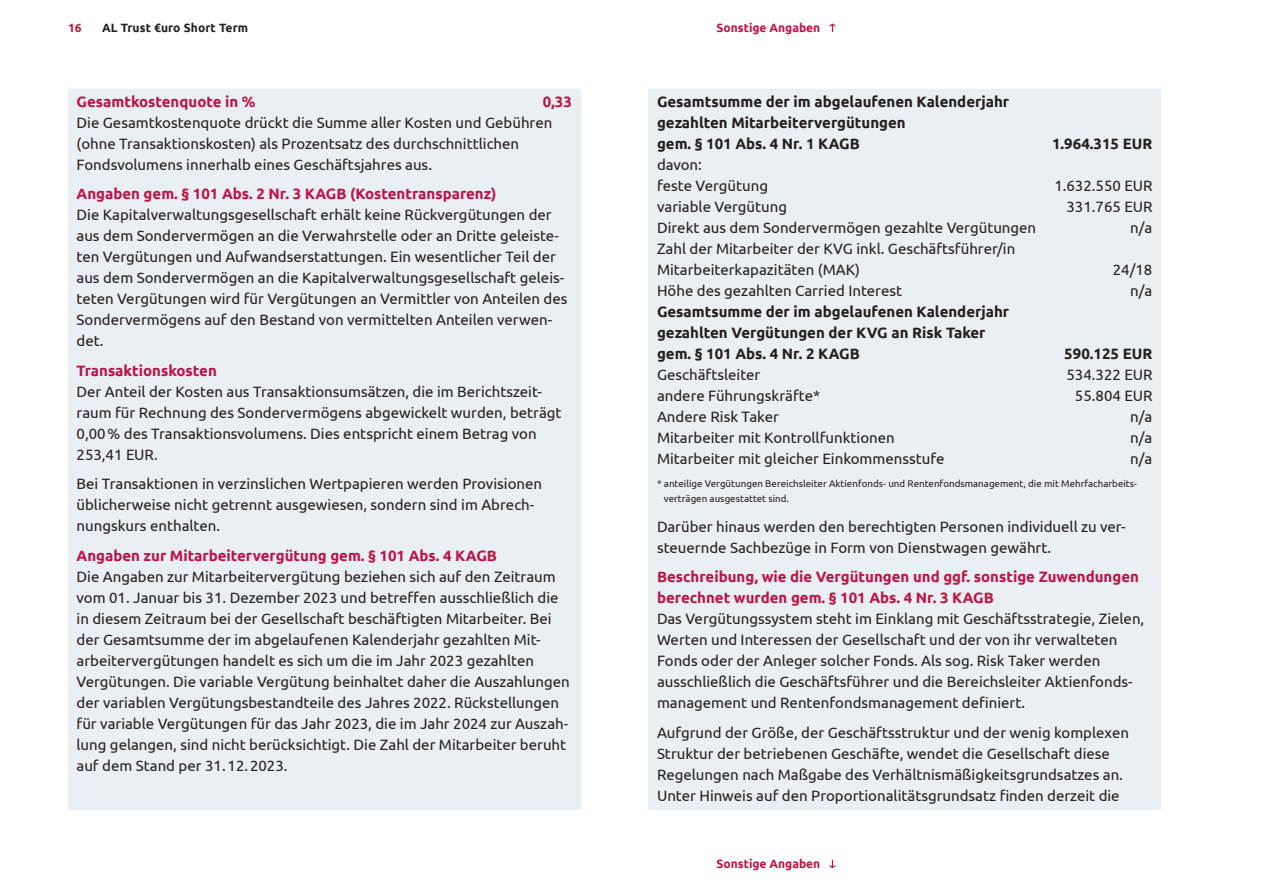
<style>
.page{position:relative;width:1263px;height:893px;background:#fff}
.page>*{position:absolute;margin:0;border:0;box-sizing:border-box;transform-origin:0 0}
.t1{font:15px/21px "Ubuntu";color:#231f20}
.t2{font:700 15px/21px "Ubuntu";color:#bc1446}
.t3{font:700 15px/21px "Ubuntu";color:#231f20}
.t4{font:700 12px "Ubuntu";color:#bc1446}
.t5{font:700 12px "Ubuntu";letter-spacing:.01em;color:#231f20}
.t6{font:9.75px/15px "Ubuntu";color:#231f20}
</style>
<div class="page">
<div style="left:68px;top:89px;width:512px;height:720px;background:#eaeff3"></div>
<div style="left:648px;top:89px;width:513px;height:720px;background:#eaeff3"></div>
<svg style="left:829px;top:860px;width:7px;height:8px"></svg>
<svg style="left:829px;top:23px;width:7px;height:9px"></svg>
<p class="t4" style="left:68px;top:20px;width:15px">16</p>
<p class="t5" style="left:102px;top:20px;width:148px">AL Trust €uro Short Term</p>
<p class="t4" style="left:716px;top:20px;width:105px">Sonstige Angaben</p>
<p class="t2" style="left:77px;top:91px;width:181px">Gesamtkostenquote in %</p>
<p class="t2" style="left:543px;top:91px;width:31px">0,33</p>
<p class="t1" style="left:77px;top:111px;width:477px">Die Gesamtkostenquote drückt die Summe aller Kosten und Gebühren (ohne Transaktionskosten) als Prozentsatz des durchschnittlichen<br>Fondsvolumens innerhalb eines Geschäftsjahres aus.</p>
<p class="t2" style="left:77px;top:183px;width:422px">Angaben gem. § 101 Abs. 2 Nr. 3 KAGB (Kostentransparenz)</p>
<p class="t1" style="left:77px;top:204px;width:492px">Die Kapitalverwaltungsgesellschaft erhält keine Rückvergütungen der aus dem Sondervermögen an die Verwahrstelle oder an Dritte geleiste&shy;ten Vergütungen und Aufwandserstattungen. Ein wesentlicher Teil der aus dem Sondervermögen an die Kapitalverwaltungsgesellschaft geleis&shy;teten Vergütungen wird für Vergütungen an Vermittler von Anteilen des Sondervermögens auf den Bestand von vermittelten Anteilen verwen&shy;det.</p>
<p class="t2" style="left:77px;top:360px;width:142px">Transaktionskosten</p>
<p class="t1" style="left:77px;top:380px;width:486px">Der Anteil der Kosten aus Transaktionsumsätzen, die im Berichtszeit&shy;raum für Rechnung des Sondervermögens abgewickelt wurden, beträgt 0,00% des Transaktionsvolumens. Dies entspricht einem Betrag von 253,41 EUR.</p>
<p class="t1" style="left:77px;top:473px;width:467px">Bei Transaktionen in verzinslichen Wertpapieren werden Provisionen üblicherweise nicht getrennt ausgewiesen, sondern sind im Abrech&shy;nungskurs enthalten.</p>
<p class="t2" style="left:77px;top:545px;width:422px">Angaben zur Mitarbeitervergütung gem. § 101 Abs. 4 KAGB</p>
<p class="t1" style="left:77px;top:565px;width:495px">Die Angaben zur Mitarbeitervergütung beziehen sich auf den Zeitraum vom 01. Januar bis 31. Dezember 2023 und betreffen ausschließlich die in diesem Zeitraum bei der Gesellschaft beschäftigten Mitarbeiter. Bei der Gesamtsumme der im abgelaufenen Kalenderjahr gezahlten Mit&shy;arbeitervergütungen handelt es sich um die im Jahr 2023 gezahlten Vergütungen. Die variable Vergütung beinhaltet daher die Auszahlungen der variablen Vergütungsbestandteile des Jahres 2022. Rückstellungen für variable Vergütungen für das Jahr 2023, die im Jahr 2024 zur Auszah&shy;lung gelangen, sind nicht berücksichtigt. Die Zahl der Mitarbeiter beruht auf dem Stand per 31.12.2023.</p>
<p class="t3" style="left:657px;top:91px;width:354px">Gesamtsumme der im abgelaufenen Kalenderjahr gezahlten Mitarbeitervergütungen<br>gem. § 101 Abs. 4 Nr. 1 KAGB</p>
<p class="t1" style="left:657px;top:153px;width:113px">davon:<br>feste Vergütung</p>
<p class="t3" style="left:1052px;top:133px;width:102px">1.964.315 EUR</p>
<p class="t1" style="left:1054px;top:174px;width:100px">1.632.550 EUR</p>
<p class="t1" style="left:657px;top:195px;width:132px">variable Vergütung</p>
<p class="t1" style="left:1066px;top:195px;width:87px">331.765 EUR</p>
<p class="t1" style="left:657px;top:216px;width:381px">Direkt aus dem Sondervermögen gezahlte Vergütungen</p>
<p class="t1" style="left:1130px;top:216px;width:24px">n/a</p>
<p class="t1" style="left:657px;top:237px;width:360px">Zahl der Mitarbeiter der KVG inkl. Geschäftsführer/in<br>Mitarbeiterkapazitäten (MAK)</p>
<p class="t1" style="left:1113px;top:258px;width:41px">24/18</p>
<p class="t1" style="left:657px;top:279px;width:247px">Höhe des gezahlten Carried Interest</p>
<p class="t1" style="left:1130px;top:279px;width:24px">n/a</p>
<p class="t3" style="left:657px;top:301px;width:354px">Gesamtsumme der im abgelaufenen Kalenderjahr gezahlten Vergütungen der KVG an Risk Taker gem. § 101 Abs. 4 Nr. 2 KAGB</p>
<p class="t3" style="left:1064px;top:343px;width:90px">590.125 EUR</p>
<p class="t1" style="left:657px;top:363px;width:105px">Geschäftsleiter</p>
<p class="t1" style="left:1066px;top:363px;width:87px">534.322 EUR</p>
<p class="t1" style="left:657px;top:384px;width:165px">andere Führungskräfte*</p>
<p class="t1" style="left:1075px;top:384px;width:79px">55.804 EUR</p>
<p class="t1" style="left:657px;top:405px;width:123px">Andere Risk Taker</p>
<p class="t1" style="left:1130px;top:405px;width:24px">n/a</p>
<p class="t1" style="left:657px;top:426px;width:239px">Mitarbeiter mit Kontrollfunktionen</p>
<p class="t1" style="left:1130px;top:426px;width:24px">n/a</p>
<p class="t1" style="left:657px;top:447px;width:289px">Mitarbeiter mit gleicher Einkommensstufe</p>
<p class="t1" style="left:1130px;top:447px;width:24px">n/a</p>
<p class="t6" style="left:664px;top:476px;width:474px;text-indent:-7px">* anteilige Vergütungen Bereichsleiter Aktienfonds- und Rentenfondsmanagement, die mit Mehrfacharbeits&shy;verträgen ausgestattet sind.</p>
<p class="t1" style="left:657px;top:515px;width:470px">Darüber hinaus werden den berechtigten Personen individuell zu ver&shy;steuernde Sachbezüge in Form von Dienstwagen gewährt.</p>
<p class="t2" style="left:657px;top:566px;width:483px">Beschreibung, wie die Vergütungen und ggf. sonstige Zuwendungen berechnet wurden gem. § 101 Abs. 4 Nr. 3 KAGB</p>
<p class="t1" style="left:657px;top:608px;width:489px">Das Vergütungssystem steht im Einklang mit Geschäftsstrategie, Zielen, Werten und Interessen der Gesellschaft und der von ihr verwalteten Fonds oder der Anleger solcher Fonds. Als sog. Risk Taker werden ausschließlich die Geschäftsführer und die Bereichsleiter Aktienfonds&shy;management und Rentenfondsmanagement definiert.</p>
<p class="t1" style="left:657px;top:721px;width:473px">Aufgrund der Größe, der Geschäftsstruktur und der wenig komplexen Struktur der betriebenen Geschäfte, wendet die Gesellschaft diese Regelungen nach Maßgabe des Verhältnismäßigkeitsgrundsatzes an.<br>Unter Hinweis auf den Proportionalitätsgrundsatz finden derzeit die</p>
<p class="t4" style="left:716px;top:857px;width:105px">Sonstige Angaben</p>
</div>
